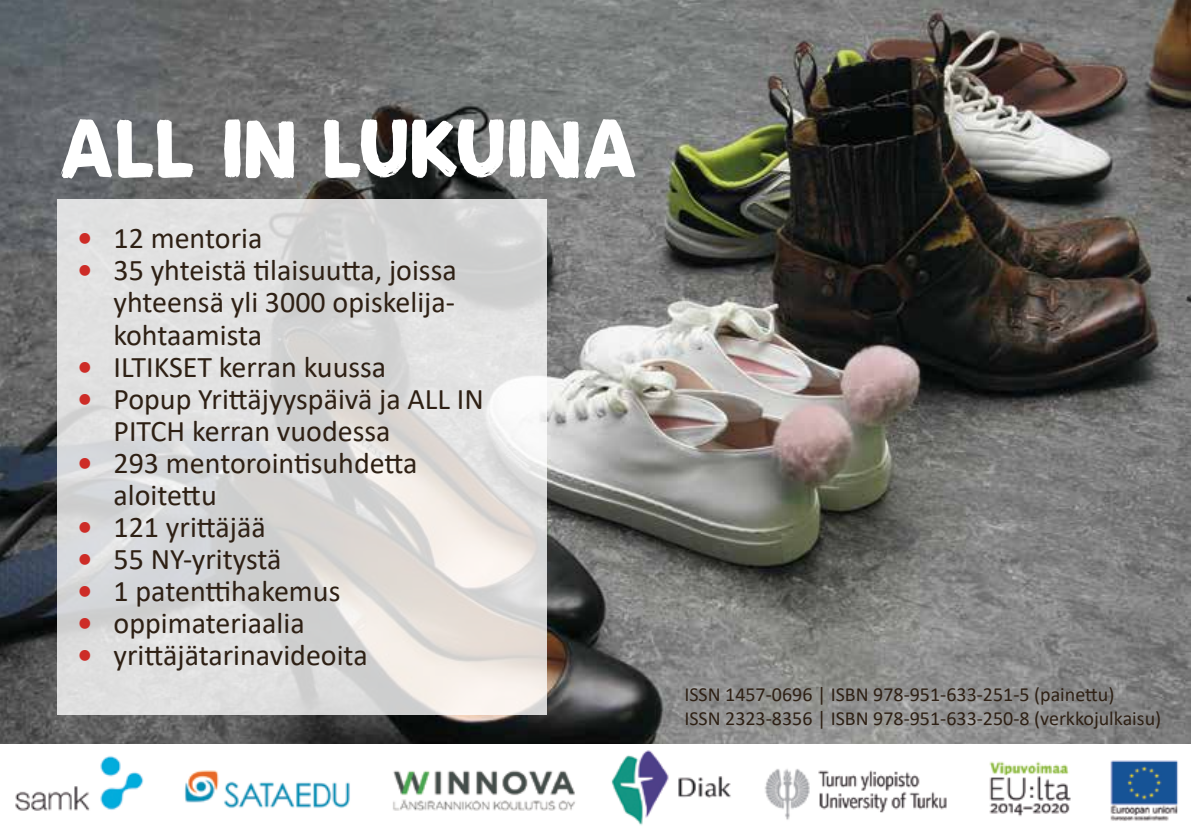
<style>
.page{position:relative;width:1191px;height:840px;background:#fff}
.page>*{position:absolute;margin:0;border:0;box-sizing:border-box;transform-origin:0 0}
.t1{font:84px "DK Avontuur";color:#fff}
.t2{font:30px/32px "Calibri";color:#2e2014}
.t3{font:20px/24px "Calibri";color:#2e2014}
.s1{font-weight:700;color:#cd2c27}
</style>
<div class="page">
<img style="left:0;top:0;width:1191px;height:743px">
<svg style="left:57px;top:200px;width:489px;height:514px;background:#dddcdb"></svg>
<img style="left:15px;top:750px;width:1163px;height:75px">
<h1 class="t1" style="left:58px;top:100px;width:581px">ALL IN LUKUINA</h1>
<p class="t2" style="left:77px;top:221px;width:186px"><span class="s1">•</span> 12 mentoria</p>
<p class="t2" style="left:113px;top:253px;width:345px;text-align:justify;text-indent:-36px"><span class="s1">•</span> 35 yhteistä tilaisuutta, joissa yhteensä yli 3000 opiskelija&shy;kohtaamista</p>
<p class="t2" style="left:77px;top:349px;width:310px"><span class="s1">•</span> ILTIKSET kerran kuussa</p>
<p class="t2" style="left:113px;top:381px;width:372px;text-indent:-36px"><span class="s1">•</span> Popup Yrittäjyyspäivä ja ALL IN<br>PITCH kerran vuodessa</p>
<p class="t2" style="left:113px;top:445px;width:306px;text-indent:-36px"><span class="s1">•</span> 293 mentorointisuhdetta aloitettu</p>
<p class="t2" style="left:77px;top:509px;width:190px"><span class="s1">•</span> 121 yrittäjää</p>
<p class="t2" style="left:77px;top:541px;width:206px"><span class="s1">•</span> 55 NY-yritystä</p>
<p class="t2" style="left:77px;top:573px;width:264px"><span class="s1">•</span> 1 patenttihakemus</p>
<p class="t2" style="left:77px;top:606px;width:229px"><span class="s1">•</span> oppimateriaalia</p>
<p class="t2" style="left:77px;top:638px;width:292px"><span class="s1">•</span> yrittäjätarinavideoita</p>
<p class="t3" style="left:684px;top:681px;width:478px">ISSN 1457-0696 | ISBN 978-951-633-251-5 (painettu)<br>ISSN 2323-8356 | ISBN 978-951-633-250-8 (verkkojulkaisu)</p>
</div>
